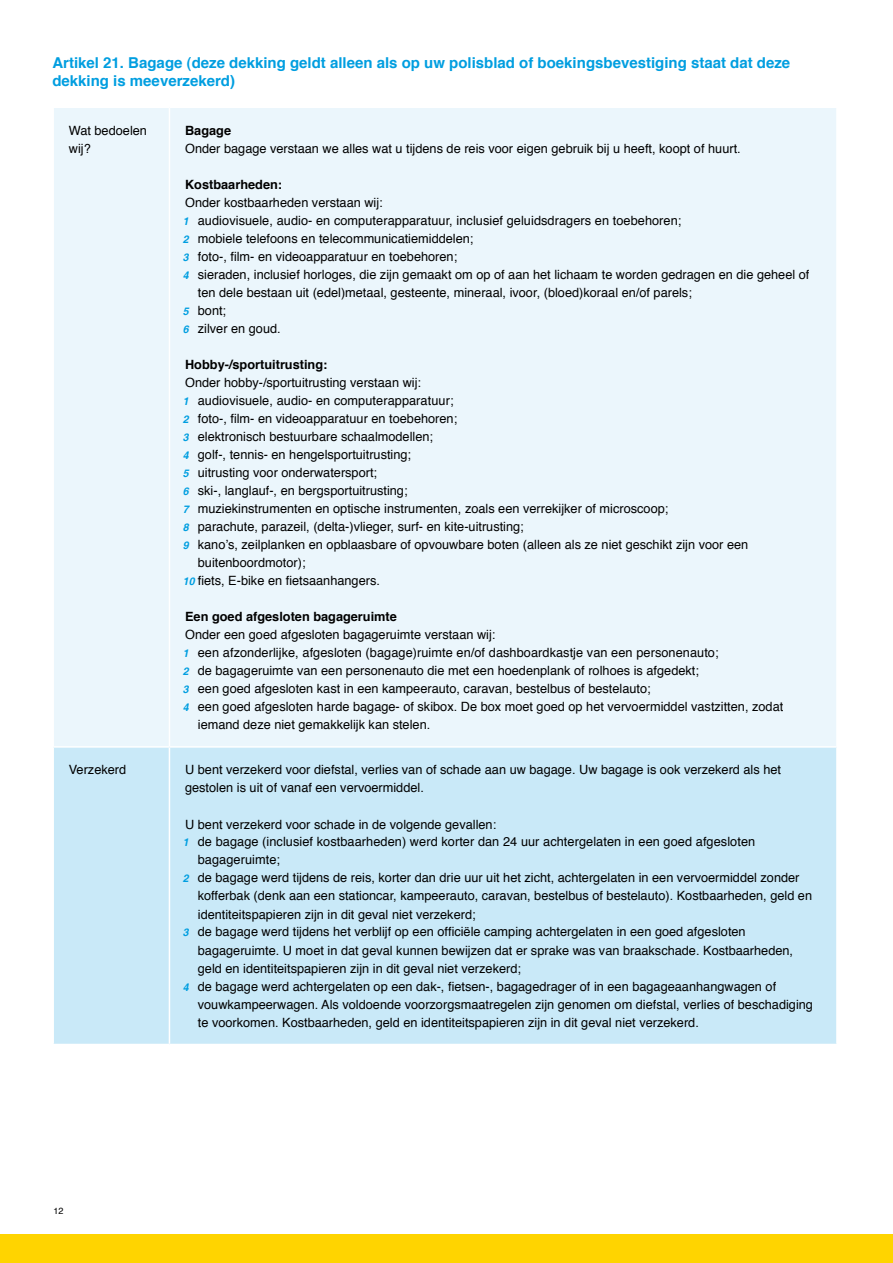
<style>
.page{position:relative;width:893px;height:1263px;background:#fff}
.page>*{position:absolute;margin:0;border:0;box-sizing:border-box;transform-origin:0 0}
.t1{font:700 15px/18px "Helvetica";color:#009ee0}
.t2{font:12.75px/18px "Helvetica";color:#000}
.t3{font:700 12.75px "Helvetica";color:#000}
.t4{font:9px "Helvetica";color:#000}
.s1{font-weight:700;font-style:italic;font-size:10.5px;color:#009ee0}
</style>
<div class="page">
<div style="left:0;top:1234px;width:893px;height:29px;background:#ffd400"></div>
<div style="left:54px;top:108px;width:782px;height:638px;background:#ebf6fc"></div>
<div style="left:54px;top:748px;width:782px;height:296px;background:#c9e9f8"></div>
<hr style="left:169px;top:108px;width:1px;height:638px;background:#fff">
<hr style="left:169px;top:748px;width:1px;height:296px;background:#fff">
<p class="t1" style="left:52px;top:54px;width:739px">Artikel 21. Bagage (deze dekking geldt alleen als op uw polisblad of boekingsbevestiging staat dat deze dekking is meeverzekerd)</p>
<p class="t2" style="left:69px;top:122px;width:80px">Wat bedoelen wij?</p>
<p class="t3" style="left:185px;top:122px;width:48px">Bagage</p>
<p class="t2" style="left:185px;top:140px;width:557px">Onder bagage verstaan we alles wat u tijdens de reis voor eigen gebruik bij u heeft, koopt of huurt.</p>
<p class="t3" style="left:185px;top:176px;width:99px">Kostbaarheden:</p>
<p class="t2" style="left:185px;top:194px;width:199px">Onder kostbaarheden verstaan wij:</p>
<p class="t2" style="left:183px;top:212px;width:500px"><span class="s1">1</span> audiovisuele, audio- en computerapparatuur, inclusief geluidsdragers en toebehoren;</p>
<p class="t2" style="left:183px;top:230px;width:292px"><span class="s1">2</span> mobiele telefoons en telecommunicatiemiddelen;</p>
<p class="t2" style="left:183px;top:248px;width:276px"><span class="s1">3</span> foto-, film- en videoapparatuur en toebehoren;</p>
<p class="t2" style="left:183px;top:266px;width:628px"><span class="s1">4</span> sieraden, inclusief horloges, die zijn gemaakt om op of aan het lichaam te worden gedragen en die geheel of</p>
<p class="t2" style="left:198px;top:284px;width:495px">ten dele bestaan uit (edel)metaal, gesteente, mineraal, ivoor, (bloed)koraal en/of parels;</p>
<p class="t2" style="left:183px;top:302px;width:45px"><span class="s1">5</span> bont;</p>
<p class="t2" style="left:183px;top:320px;width:99px"><span class="s1">6</span> zilver en goud.</p>
<p class="t3" style="left:185px;top:356px;width:144px">Hobby-/sportuitrusting:</p>
<p class="t2" style="left:185px;top:374px;width:237px">Onder hobby-/sportuitrusting verstaan wij:</p>
<p class="t2" style="left:183px;top:392px;width:272px"><span class="s1">1</span> audiovisuele, audio- en computerapparatuur;</p>
<p class="t2" style="left:183px;top:410px;width:276px"><span class="s1">2</span> foto-, film- en videoapparatuur en toebehoren;</p>
<p class="t2" style="left:183px;top:428px;width:252px"><span class="s1">3</span> elektronisch bestuurbare schaalmodellen;</p>
<p class="t2" style="left:183px;top:446px;width:230px"><span class="s1">4</span> golf-, tennis- en hengelsportuitrusting;</p>
<p class="t2" style="left:183px;top:464px;width:196px"><span class="s1">5</span> uitrusting voor onderwatersport;</p>
<p class="t2" style="left:183px;top:482px;width:226px"><span class="s1">6</span> ski-, langlauf-, en bergsportuitrusting;</p>
<p class="t2" style="left:183px;top:500px;width:487px"><span class="s1">7</span> muziekinstrumenten en optische instrumenten, zoals een verrekijker of microscoop;</p>
<p class="t2" style="left:183px;top:518px;width:342px"><span class="s1">8</span> parachute, parazeil, (delta-)vlieger, surf- en kite-uitrusting;</p>
<p class="t2" style="left:183px;top:536px;width:567px"><span class="s1">9</span> kano’s, zeilplanken en opblaasbare of opvouwbare boten (alleen als ze niet geschikt zijn voor een</p>
<p class="t2" style="left:198px;top:554px;width:109px">buitenboordmotor);</p>
<p class="t2" style="left:183px;top:572px;width:199px"><span class="s1">10</span> fiets, E-bike en fietsaanhangers.</p>
<p class="t3" style="left:185px;top:608px;width:213px">Een goed afgesloten bagageruimte</p>
<p class="t2" style="left:185px;top:626px;width:312px">Onder een goed afgesloten bagageruimte verstaan wij:</p>
<p class="t2" style="left:183px;top:644px;width:537px"><span class="s1">1</span> een afzonderlijke, afgesloten (bagage)ruimte en/of dashboardkastje van een personenauto;</p>
<p class="t2" style="left:183px;top:662px;width:517px"><span class="s1">2</span> de bagageruimte van een personenauto die met een hoedenplank of rolhoes is afgedekt;</p>
<p class="t2" style="left:183px;top:680px;width:469px"><span class="s1">3</span> een goed afgesloten kast in een kampeerauto, caravan, bestelbus of bestelauto;</p>
<p class="t2" style="left:183px;top:698px;width:602px"><span class="s1">4</span> een goed afgesloten harde bagage- of skibox. De box moet goed op het vervoermiddel vastzitten, zodat</p>
<p class="t2" style="left:198px;top:716px;width:234px">iemand deze niet gemakkelijk kan stelen.</p>
<p class="t2" style="left:69px;top:762px;width:59px">Verzekerd</p>
<p class="t2" style="left:185px;top:762px;width:597px">U bent verzekerd voor diefstal, verlies van of schade aan uw bagage. Uw bagage is ook verzekerd als het gestolen is uit of vanaf een vervoermiddel.</p>
<p class="t2" style="left:185px;top:816px;width:313px">U bent verzekerd voor schade in de volgende gevallen:</p>
<p class="t2" style="left:183px;top:834px;width:574px"><span class="s1">1</span> de bagage (inclusief kostbaarheden) werd korter dan 24 uur achtergelaten in een goed afgesloten</p>
<p class="t2" style="left:198px;top:852px;width:84px">bagageruimte;</p>
<p class="t2" style="left:183px;top:870px;width:618px"><span class="s1">2</span> de bagage werd tijdens de reis, korter dan drie uur uit het zicht, achtergelaten in een vervoermiddel zonder</p>
<p class="t2" style="left:198px;top:888px;width:616px">kofferbak (denk aan een stationcar, kampeerauto, caravan, bestelbus of bestelauto). Kostbaarheden, geld en</p>
<p class="t2" style="left:198px;top:906px;width:279px">identiteitspapieren zijn in dit geval niet verzekerd;</p>
<p class="t2" style="left:183px;top:924px;width:564px"><span class="s1">3</span> de bagage werd tijdens het verblijf op een officiële camping achtergelaten in een goed afgesloten</p>
<p class="t2" style="left:198px;top:942px;width:597px">bagageruimte. U moet in dat geval kunnen bewijzen dat er sprake was van braakschade. Kostbaarheden,</p>
<p class="t2" style="left:198px;top:960px;width:325px">geld en identiteitspapieren zijn in dit geval niet verzekerd;</p>
<p class="t2" style="left:183px;top:978px;width:595px"><span class="s1">4</span> de bagage werd achtergelaten op een dak-, fietsen-, bagagedrager of in een bagageaanhangwagen of</p>
<p class="t2" style="left:198px;top:996px;width:617px">vouwkampeerwagen. Als voldoende voorzorgsmaatregelen zijn genomen om diefstal, verlies of beschadiging</p>
<p class="t2" style="left:198px;top:1014px;width:503px">te voorkomen. Kostbaarheden, geld en identiteitspapieren zijn in dit geval niet verzekerd.</p>
<p class="t4" style="left:54px;top:1205px;width:11px">12</p>
</div>
